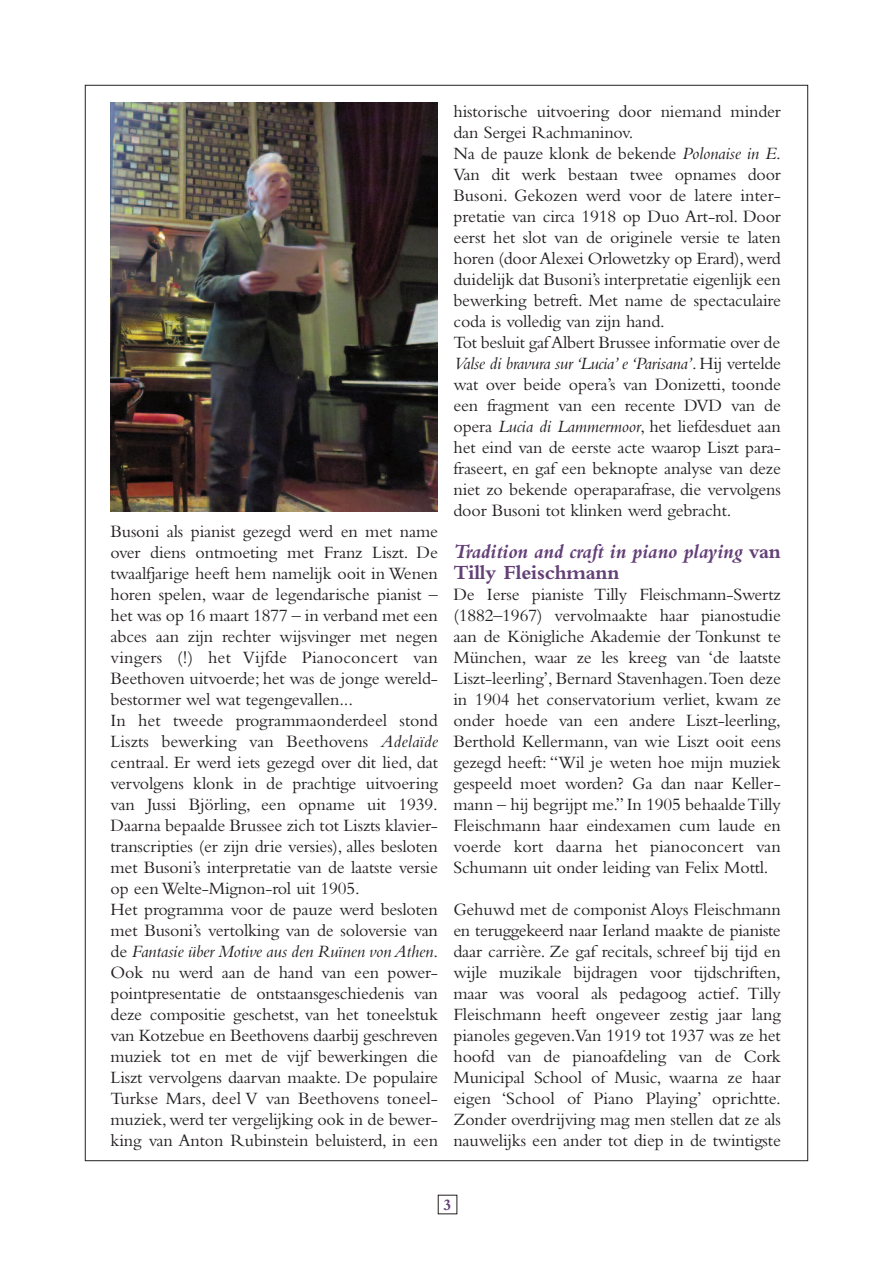
<style>
.page{position:relative;width:893px;height:1263px;background:#fff}
.page>*{position:absolute;margin:0;border:0;box-sizing:border-box;transform-origin:0 0}
.t1{font:italic 700 21px/21px "Bembo";letter-spacing:-.01em;color:#634077}
.t2{font:18px/21px "Bembo";letter-spacing:-.01em;color:#231f20}
.t3{font:700 16.5px "Bembo";color:#634077}
.s1{font-style:italic}
.s2{font-style:normal}
</style>
<div class="page">
<img style="left:111px;top:103px;width:327px;height:409px">
<p class="t2" style="left:111px;top:523px;width:329px">Busoni als pianist gezegd werd en met name over diens ontmoeting met Franz Liszt. De twaalfjarige heeft hem namelijk ooit in Wenen horen spelen, waar de legendarische pianist – het was op 16 maart 1877 – in verband met een abces aan zijn rechter wijsvinger met negen vingers (!) het Vijfde Pianoconcert van Beethoven uitvoerde; het was de jonge wereld&shy;bestormer wel wat tegengevallen...<br>In het tweede programmaonderdeel stond Liszts bewerking van Beethovens <span class="s1">Adelaïde </span>centraal. Er werd iets gezegd over dit lied, dat vervolgens klonk in de prachtige uitvoering van Jussi Björling, een opname uit 1939.<br>Daarna bepaalde Brussee zich tot Liszts klavier&shy;transcripties (er zijn drie versies), alles besloten met Busoni’s interpretatie van de laatste versie op een Welte-Mignon-rol uit 1905.<br>Het programma voor de pauze werd besloten met Busoni’s vertolking van de soloversie van de <span class="s1">Fantasie über Motive aus den Ruïnen vonAthen</span>.<br>Ook nu werd aan de hand van een power&shy;pointpresentatie de ontstaansgeschiedenis van deze compositie geschetst, van het toneelstuk van Kotzebue en Beethovens daarbij geschreven muziek tot en met de vijf bewerkingen die Liszt vervolgens daarvan maakte. De populaire Turkse Mars, deel V van Beethovens toneel&shy;muziek, werd ter vergelijking ook in de bewer&shy;king van Anton Rubinstein beluisterd, in een</p>
<p class="t2" style="left:453px;top:103px;width:329px">historische uitvoering door niemand minder dan Sergei Rachmaninov.<br>Na de pauze klonk de bekende <span class="s1">Polonaise in E</span>.<br>Van dit werk bestaan twee opnames door Busoni. Gekozen werd voor de latere inter&shy;pretatie van circa 1918 op Duo Art-rol. Door eerst het slot van de originele versie te laten horen (doorAlexei Orlowetzky op Erard),werd duidelijk dat Busoni’s interpretatie eigenlijk een bewerking betreft. Met name de spectaculaire coda is volledig van zijn hand.<br>Tot besluit gafAlbert Brussee informatie over de <span class="s1">Valse di bravura sur ‘Lucia’ e ‘Parisana’</span>. Hij vertelde wat over beide opera’s van Donizetti, toonde een fragment van een recente DVD van de opera <span class="s1">Lucia di Lammermoor</span>, het liefdesduet aan het eind van de eerste acte waarop Liszt para&shy;fraseert, en gaf een beknopte analyse van deze niet zo bekende operaparafrase, die vervolgens door Busoni tot klinken werd gebracht.</p>
<p class="t1" style="left:453px;top:540px;width:329px">Tradition and craft in piano playing <span class="s2">van<br>Tilly Fleischmann</span></p>
<p class="t2" style="left:453px;top:586px;width:329px;text-align:justify">De Ierse pianiste Tilly Fleischmann-Swertz (1882–1967) vervolmaakte haar pianostudie aan de Königliche Akademie der Tonkunst te München, waar ze les kreeg van ‘de laatste Liszt-leerling’, Bernard Stavenhagen.Toen deze in 1904 het conservatorium verliet, kwam ze onder hoede van een andere Liszt-leerling, Berthold Kellermann, van wie Liszt ooit eens gezegd heeft: “Wil je weten hoe mijn muziek gespeeld moet worden? Ga dan naar Keller&shy;mann – hij begrijpt me.” In 1905 behaaldeTilly Fleischmann haar eindexamen cum laude en voerde kort daarna het pianoconcert van Schumann uit onder leiding van Felix Mottl.</p>
<p class="t2" style="left:453px;top:901px;width:329px;text-align:justify">Gehuwd met de componist Aloys Fleischmann en teruggekeerd naar Ierland maakte de pianiste daar carrière. Ze gaf recitals, schreef bij tijd en wijle muzikale bijdragen voor tijdschriften, maar was vooral als pedagoog actief. Tilly Fleischmann heeft ongeveer zestig jaar lang pianoles gegeven.Van 1919 tot 1937 was ze het hoofd van de pianoafdeling van de Cork Municipal School of Music, waarna ze haar eigen ‘School of Piano Playing’ oprichtte.<br>Zonder overdrijving mag men stellen dat ze als nauwelijks een ander tot diep in de twintigste</p>
<p class="t3" style="left:443px;top:1199px;width:10px">3</p>
</div>
